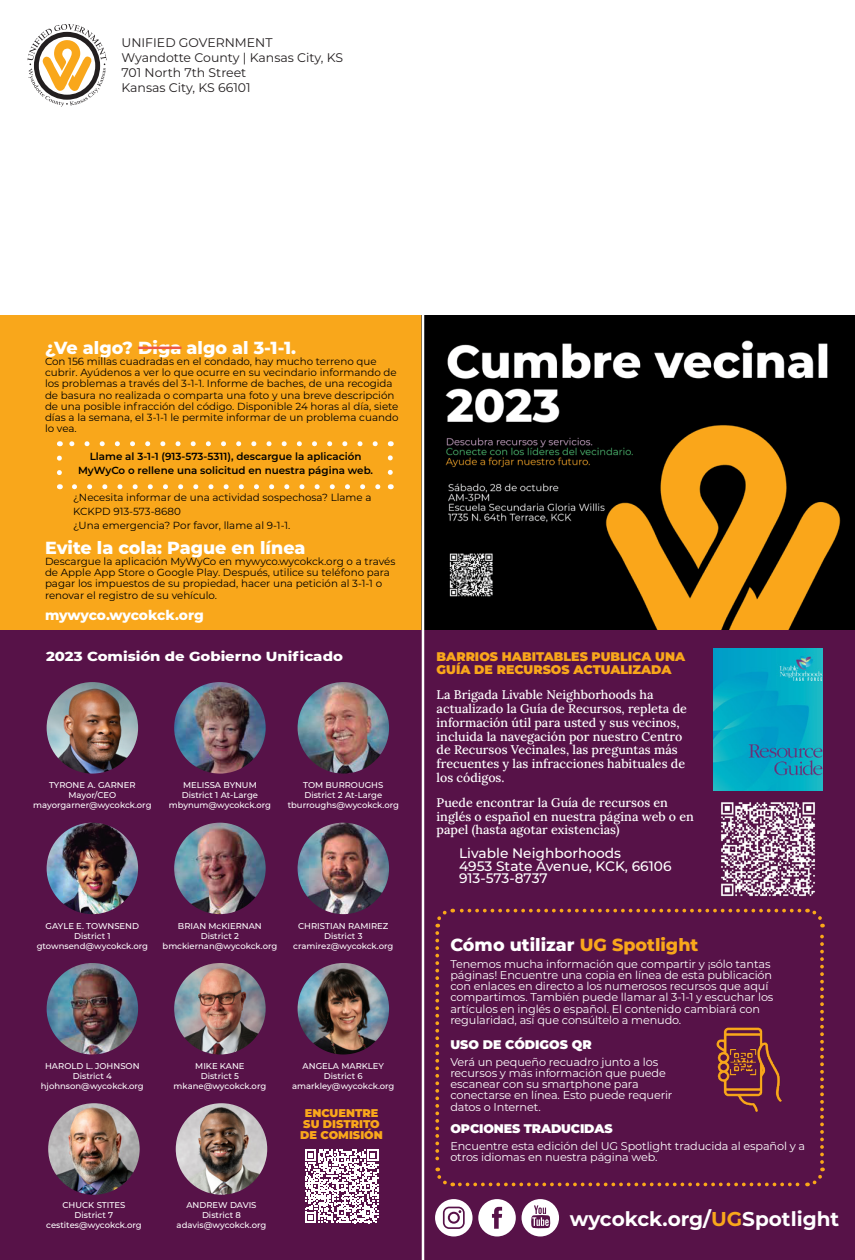
<style>
.page{position:relative;width:855px;height:1260px;background:#fff}
.page>*{position:absolute;margin:0;border:0;box-sizing:border-box;transform-origin:0 0}
.t1{font:700 20px "Montserrat";color:#fff}
.t2{font:800 17.5px "Montserrat";color:#fff}
.t3{font:500 13.75px/12.5px "Montserrat";color:#fff}
.t4{font:800 13.75px "Montserrat";letter-spacing:-.01em;color:#fff}
.t5{font:800 13.12px "Montserrat";color:#fff;scale:1.13 1}
.t6{font:500 12.5px/13.8px "Lora";color:#fff}
.t7{font:12.5px "Montserrat";color:#231f20}
.t8{font:900 12.5px/13.8px "Montserrat";color:#f9a71b}
.t9{font:900 12.5px "Montserrat";letter-spacing:-.01em;color:#fff}
.t10{font:11.25px/11.2px "Montserrat";letter-spacing:-.01em;color:#fff}
.t11{font:900 11.25px/11.2px "Montserrat";color:#f9a71b;text-align:center}
.t12{font:10.25px/11.2px "Montserrat";color:#000}
.t13{font:600 10.25px/13.8px "Montserrat";color:#000;text-align:center}
.t14{font:500 8.5px/10px "Montserrat";color:#fff;text-align:center}
.s1{color:#f9a71b}
</style>
<div class="page">
<svg style="left:27px;top:24px;width:80px;height:83px"></svg>
<div style="left:0;top:630px;width:855px;height:630px;background:#571248"></div>
<div style="left:0;top:315px;width:423px;height:315px;background:#f9a71b"></div>
<svg style="left:522px;top:1199px;width:37px;height:37px"></svg>
<svg style="left:435px;top:1199px;width:81px;height:37px"></svg>
<img style="left:47px;top:963px;width:91px;height:92px;border-radius:46px">
<img style="left:174px;top:963px;width:92px;height:92px;border-radius:46px">
<img style="left:298px;top:963px;width:91px;height:92px;border-radius:46px">
<img style="left:48px;top:1103px;width:92px;height:92px;border-radius:46px">
<img style="left:176px;top:1103px;width:91px;height:92px;border-radius:46px">
<img style="left:47px;top:682px;width:91px;height:92px;border-radius:46px">
<img style="left:174px;top:682px;width:92px;height:92px;border-radius:46px">
<img style="left:298px;top:682px;width:91px;height:92px;border-radius:46px">
<img style="left:47px;top:823px;width:91px;height:91px;border-radius:46px">
<img style="left:174px;top:823px;width:92px;height:91px;border-radius:46px">
<img style="left:298px;top:823px;width:91px;height:91px;border-radius:46px">
<svg style="left:305px;top:1149px;width:73px;height:74px"></svg>
<hr style="left:138px;top:347px;width:43px;height:2px;background:#ee5842">
<img style="left:424px;top:315px;width:431px;height:315px">
<img style="left:713px;top:648px;width:110px;height:143px">
<img style="left:721px;top:802px;width:94px;height:95px">
<svg style="left:435px;top:933px;width:18px;height:254px"></svg>
<svg style="left:460px;top:1168px;width:365px;height:19px"></svg>
<svg style="left:806px;top:908px;width:19px;height:254px"></svg>
<svg style="left:435px;top:908px;width:364px;height:19px"></svg>
<img style="left:716px;top:1027px;width:66px;height:85px">
<hr style="left:422px;top:315px;width:2px;height:945px;background:#fff">
<svg style="left:74px;top:484px;width:307px;height:5px"></svg>
<svg style="left:69px;top:441px;width:306px;height:5px"></svg>
<svg style="left:57px;top:458px;width:5px;height:31px"></svg>
<svg style="left:388px;top:441px;width:5px;height:31px"></svg>
<p class="t7" style="left:121px;top:34px;width:153px">UNIFIED GOVERNMENT</p>
<p class="t7" style="left:121px;top:49px;width:223px">Wyandotte County | Kansas City, KS</p>
<p class="t7" style="left:121px;top:64px;width:126px">701 North 7th Street</p>
<p class="t7" style="left:121px;top:79px;width:131px">Kansas City, KS 66101</p>
<p class="t2" style="left:45px;top:335px;width:253px">¿Ve algo? Diga algo al 3-1-1.</p>
<p class="t12" style="left:45px;top:355px;width:355px">Con 156 millas cuadradas en el condado, hay mucho terreno que cubrir. Ayúdenos a ver lo que ocurre en su vecindario informando de los problemas a través del 3-1-1. Informe de baches, de una recogida de basura no realizada o comparta una foto y una breve descripción de una posible infracción del código. Disponible 24 horas al día, siete días a la semana, el 3-1-1 le permite informar de un problema cuando lo vea.</p>
<p class="t13" style="left:78px;top:449px;width:297px">Llame al 3-1-1 (913-573-5311), descargue la aplicación<br>MyWyCo o rellene una solicitud en nuestra página web.</p>
<p class="t12" style="left:73px;top:490px;width:300px;line-height:13.8px">¿Necesita informar de una actividad sospechosa? Llame a<br>KCKPD 913-573-8680</p>
<p class="t12" style="left:73px;top:519px;width:219px">¿Una emergencia? Por favor, llame al 9-1-1.</p>
<p class="t2" style="left:45px;top:535px;width:262px">Evite la cola: Pague en línea</p>
<p class="t12" style="left:45px;top:555px;width:352px">Descargue la aplicación MyWyCo en mywyco.wycokck.org o a través de Apple App Store o Google Play. Después, utilice su teléfono para pagar los impuestos de su propiedad, hacer una petición al 3-1-1 o renovar el registro de su vehículo.</p>
<p class="t4" style="left:45px;top:605px;width:160px">mywyco.wycokck.org</p>
<p class="t5" style="left:46px;top:647px;width:264px">2023 Comisión de Gobierno Unificado</p>
<p class="t14" style="left:49px;top:780px;width:88px">TYRONE A. GARNER</p>
<p class="t14" style="left:33px;top:790px;width:120px">Mayor/CEO mayorgarner@wycokck.org</p>
<p class="t14" style="left:183px;top:780px;width:75px">MELISSA BYNUM</p>
<p class="t14" style="left:182px;top:790px;width:78px">District 1 At-Large</p>
<p class="t14" style="left:169px;top:800px;width:104px">mbynum@wycokck.org</p>
<p class="t14" style="left:303px;top:780px;width:82px">TOM BURROUGHS</p>
<p class="t14" style="left:304px;top:790px;width:79px">District 2 At-Large</p>
<p class="t14" style="left:288px;top:800px;width:113px">tburroughs@wycokck.org</p>
<p class="t14" style="left:46px;top:920px;width:95px">GAYLE E. TOWNSEND<br>District 1</p>
<p class="t14" style="left:37px;top:940px;width:113px">gtownsend@wycokck.org</p>
<p class="t14" style="left:178px;top:920px;width:85px">BRIAN McKIERNAN</p>
<p class="t14" style="left:201px;top:930px;width:40px">District 2</p>
<p class="t14" style="left:163px;top:940px;width:116px">bmckiernan@wycokck.org</p>
<p class="t14" style="left:298px;top:920px;width:92px">CHRISTIAN RAMIREZ<br>District 3</p>
<p class="t14" style="left:293px;top:940px;width:101px">cramirez@wycokck.org</p>
<p class="t14" style="left:45px;top:1060px;width:96px">HAROLD L. JOHNSON</p>
<p class="t14" style="left:73px;top:1070px;width:41px">District 4</p>
<p class="t14" style="left:41px;top:1080px;width:104px">hjohnson@wycokck.org</p>
<p class="t14" style="left:63px;top:1200px;width:64px">CHUCK STITES</p>
<p class="t14" style="left:75px;top:1210px;width:40px">District 7</p>
<p class="t14" style="left:46px;top:1220px;width:97px">cestites@wycokck.org</p>
<p class="t14" style="left:195px;top:1060px;width:51px">MIKE KANE</p>
<p class="t14" style="left:201px;top:1070px;width:40px">District 5</p>
<p class="t14" style="left:174px;top:1080px;width:94px">mkane@wycokck.org</p>
<p class="t14" style="left:186px;top:1200px;width:72px">ANDREW DAVIS</p>
<p class="t14" style="left:202px;top:1210px;width:40px">District 8</p>
<p class="t14" style="left:177px;top:1220px;width:91px">adavis@wycokck.org</p>
<p class="t14" style="left:303px;top:1060px;width:83px">ANGELA MARKLEY</p>
<p class="t14" style="left:324px;top:1070px;width:40px">District 6</p>
<p class="t14" style="left:292px;top:1080px;width:104px">amarkley@wycokck.org</p>
<p class="t11" style="left:300px;top:1106px;width:84px">ENCUENTRE<br>SU DISTRITO<br>DE COMISIÓN</p>
<p class="t8" style="left:437px;top:648px;width:250px">BARRIOS HABITABLES PUBLICA UNA<br>GUÍA DE RECURSOS ACTUALIZADA</p>
<p class="t6" style="left:437px;top:687px;width:252px">La Brigada Livable Neighborhoods ha actualizado la Guía de Recursos, repleta de información útil para usted y sus vecinos, incluida la navegación por nuestro Centro de Recursos Vecinales, las preguntas más frecuentes y las infracciones habituales de los códigos.</p>
<p class="t6" style="left:437px;top:795px;width:259px">Puede encontrar la Guía de recursos en inglés o español en nuestra página web o en papel (hasta agotar existencias)</p>
<p class="t3" style="left:459px;top:846px;width:214px">Livable Neighborhoods<br>4953 State Avenue, KCK, 66106<br>913-573-8737</p>
<p class="t2" style="left:450px;top:932px;width:249px">Cómo utilizar <span class="s1">UG Spotlight</span></p>
<p class="t10" style="left:450px;top:958px;width:325px">Tenemos mucha información que compartir y ¡sólo tantas páginas! Encuentre una copia en línea de esta publicación con enlaces en directo a los numerosos recursos que aquí compartimos. También puede llamar al 3-1-1 y escuchar los artículos en inglés o español. El contenido cambiará con regularidad, así que consúltelo a menudo.</p>
<p class="t9" style="left:450px;top:1035px;width:143px">USO DE CÓDIGOS QR</p>
<p class="t10" style="left:450px;top:1056px;width:224px">Verá un pequeño recuadro junto a los recursos y más información que puede escanear con su smartphone para conectarse en línea. Esto puede requerir datos o Internet.</p>
<p class="t9" style="left:450px;top:1119px;width:164px">OPCIONES TRADUCIDAS</p>
<p class="t10" style="left:450px;top:1140px;width:356px">Encuentre esta edición del UG Spotlight traducida al español y a otros idiomas en nuestra página web.</p>
<p class="t1" style="left:570px;top:1205px;width:271px">wycokck.org/<span class="s1">UG</span>Spotlight</p>
</div>
